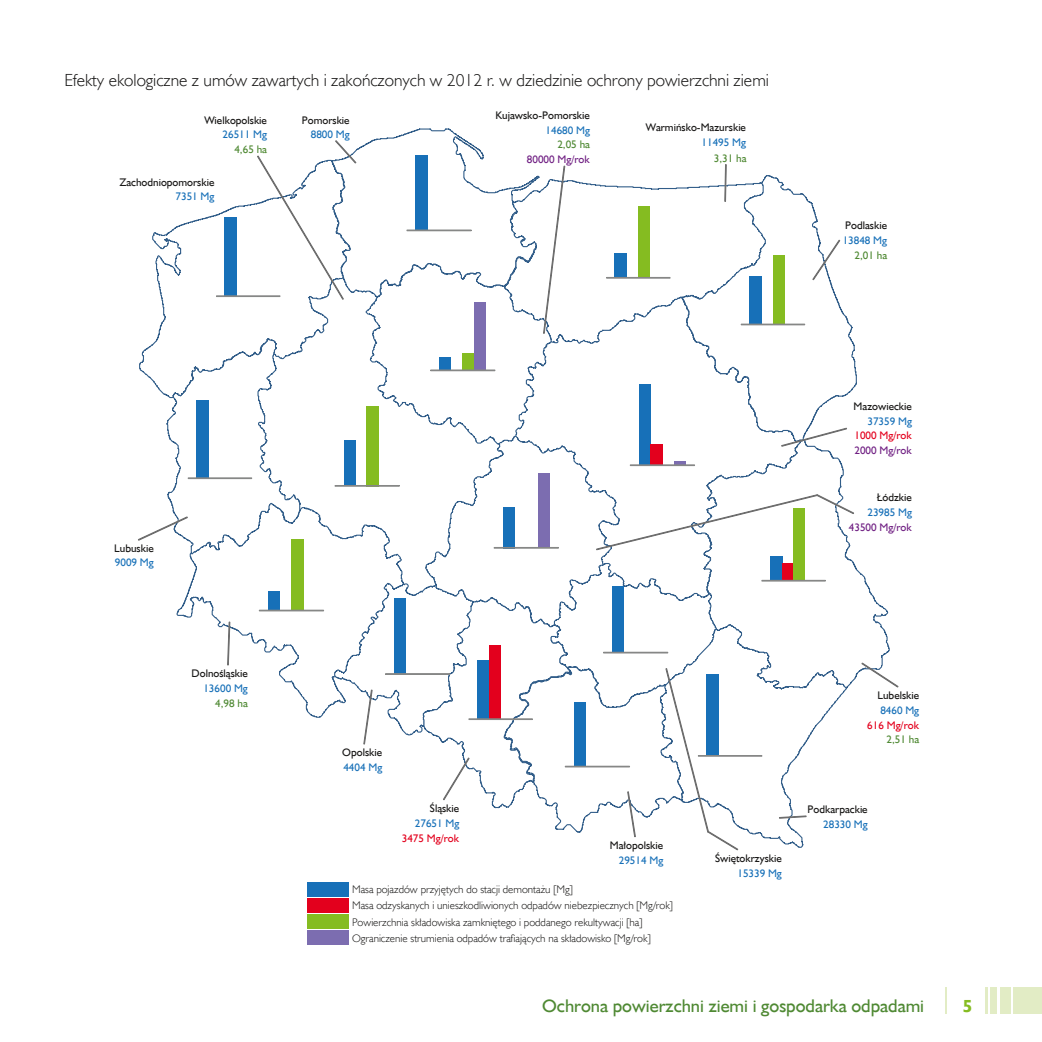
<style>
.page{position:relative;width:1042px;height:1042px;background:#fff}
.page>*{position:absolute;margin:0;border:0;box-sizing:border-box;transform-origin:0 0}
.t1{font:18.38px "Humanst 521 EU";color:#4f8933}
.t2{font:17.5px "Humanst 521 Lt EU";color:#181716}
.t3{font:700 17.5px "Humanst 521 EU";color:#85bc21}
.t4{font:11.03px/16.3px "Humanst 521 Lt EU";color:#181716}
.t5{font:11.03px "Humanst 521 EU";color:#181716}
.t6{font:11.03px "Humanst 521 EU";color:#1770b8}
.t7{font:11.03px "Humanst 521 EU";color:#4f8933}
.t8{font:11.03px "Humanst 521 EU";color:#6f1e82}
.t9{font:11.03px "Humanst 521 EU";color:#e3001d}
</style>
<div class="page">
<div style="left:1013px;top:987px;width:29px;height:27px;background:#e2ecc5"></div>
<div style="left:1000px;top:987px;width:10px;height:27px;background:#e2ecc5"></div>
<div style="left:990px;top:987px;width:6px;height:27px;background:#e2ecc5"></div>
<hr style="left:985px;top:987px;width:3px;height:27px;background:#e2ecc5">
<svg style="left:945px;top:987px;width:1px;height:27px"></svg>
<svg style="left:854px;top:563px;width:36px;height:117px"></svg>
<div style="left:307px;top:882px;width:41px;height:14px;background:#1770b8"></div>
<div style="left:307px;top:898px;width:41px;height:14px;background:#e3001d"></div>
<div style="left:307px;top:914px;width:41px;height:14px;background:#85bc21"></div>
<div style="left:307px;top:931px;width:41px;height:14px;background:#7c6db0"></div>
<svg style="left:862px;top:663px;width:36px;height:24px"></svg>
<svg style="left:138px;top:128px;width:716px;height:722px"></svg>
<h2 class="t2" style="left:64px;top:69px;width:706px">Efekty ekologiczne z umów zawartych i zakończonych w 2012 r. w dziedzinie ochrony powierzchni ziemi</h2>
<p class="t5" style="left:204px;top:113px;width:64px">Wielkopolskie</p>
<p class="t6" style="left:223px;top:128px;width:46px">26511 Mg</p>
<p class="t7" style="left:234px;top:142px;width:34px">4,65 ha</p>
<p class="t5" style="left:119px;top:175px;width:97px">Zachodniopomorskie</p>
<p class="t6" style="left:176px;top:190px;width:40px">7351 Mg</p>
<p class="t5" style="left:302px;top:113px;width:49px">Pomorskie</p>
<p class="t6" style="left:311px;top:128px;width:40px">8800 Mg</p>
<p class="t5" style="left:495px;top:108px;width:96px">Kujawsko-Pomorskie</p>
<p class="t6" style="left:545px;top:123px;width:46px">14680 Mg</p>
<p class="t8" style="left:527px;top:152px;width:64px">80000 Mg/rok</p>
<p class="t7" style="left:557px;top:138px;width:34px">2,05 ha</p>
<p class="t5" style="left:646px;top:121px;width:102px">Warmińsko-Mazurskie</p>
<p class="t6" style="left:701px;top:135px;width:46px">11495 Mg</p>
<p class="t7" style="left:714px;top:151px;width:34px">3,31 ha</p>
<p class="t5" style="left:845px;top:219px;width:43px">Podlaskie</p>
<p class="t6" style="left:842px;top:234px;width:46px">13848 Mg</p>
<p class="t7" style="left:854px;top:249px;width:34px">2,01 ha</p>
<p class="t5" style="left:114px;top:541px;width:41px">Lubuskie</p>
<p class="t6" style="left:115px;top:555px;width:40px">9009 Mg</p>
<p class="t5" style="left:192px;top:667px;width:58px">Dolnośląskie</p>
<p class="t6" style="left:203px;top:681px;width:46px">13600 Mg</p>
<p class="t7" style="left:215px;top:696px;width:34px">4,98 ha</p>
<p class="t5" style="left:853px;top:399px;width:60px">Mazowieckie</p>
<p class="t6" style="left:867px;top:414px;width:46px">37359 Mg</p>
<p class="t9" style="left:854px;top:429px;width:59px">1000 Mg/rok</p>
<p class="t8" style="left:854px;top:444px;width:59px">2000 Mg/rok</p>
<p class="t5" style="left:877px;top:490px;width:37px">Łódzkie</p>
<p class="t6" style="left:867px;top:505px;width:46px">23985 Mg</p>
<p class="t8" style="left:849px;top:520px;width:64px">43500 Mg/rok</p>
<p class="t5" style="left:342px;top:745px;width:41px">Opolskie</p>
<p class="t6" style="left:343px;top:760px;width:40px">4404 Mg</p>
<p class="t5" style="left:430px;top:801px;width:31px">Śląskie</p>
<p class="t6" style="left:415px;top:816px;width:46px">27651 Mg</p>
<p class="t9" style="left:402px;top:831px;width:59px">3475 Mg/rok</p>
<p class="t4" style="left:352px;top:881px;width:222px">Masa pojazdów przyjętych do stacji demontażu [Mg]</p>
<p class="t5" style="left:610px;top:838px;width:55px">Małopolskie</p>
<p class="t6" style="left:619px;top:853px;width:46px">29514 Mg</p>
<p class="t4" style="left:352px;top:897px;width:322px">Masa odzyskanych i unieszkodliwionych odpadów niebezpiecznych [Mg/rok]<br>Powierzchnia składowiska zamkniętego i poddanego rekultywacji [ha]<br>Ograniczenie strumienia odpadów trafiających na składowisko [Mg/rok]</p>
<p class="t5" style="left:715px;top:852px;width:68px">Świętokrzyskie</p>
<p class="t6" style="left:737px;top:867px;width:46px">15339 Mg</p>
<p class="t5" style="left:877px;top:689px;width:43px">Lubelskie</p>
<p class="t6" style="left:880px;top:703px;width:40px">8460 Mg</p>
<p class="t9" style="left:867px;top:718px;width:53px">616 Mg/rok</p>
<p class="t7" style="left:886px;top:733px;width:34px">2,51 ha</p>
<p class="t5" style="left:807px;top:802px;width:62px">Podkarpackie</p>
<p class="t6" style="left:823px;top:817px;width:46px">28330 Mg</p>
<h1 class="t1" style="left:542px;top:994px;width:383px">Ochrona powierzchni ziemi i gospodarka odpadami</h1>
<h2 class="t3" style="left:963px;top:995px;width:11px">5</h2>
</div>
